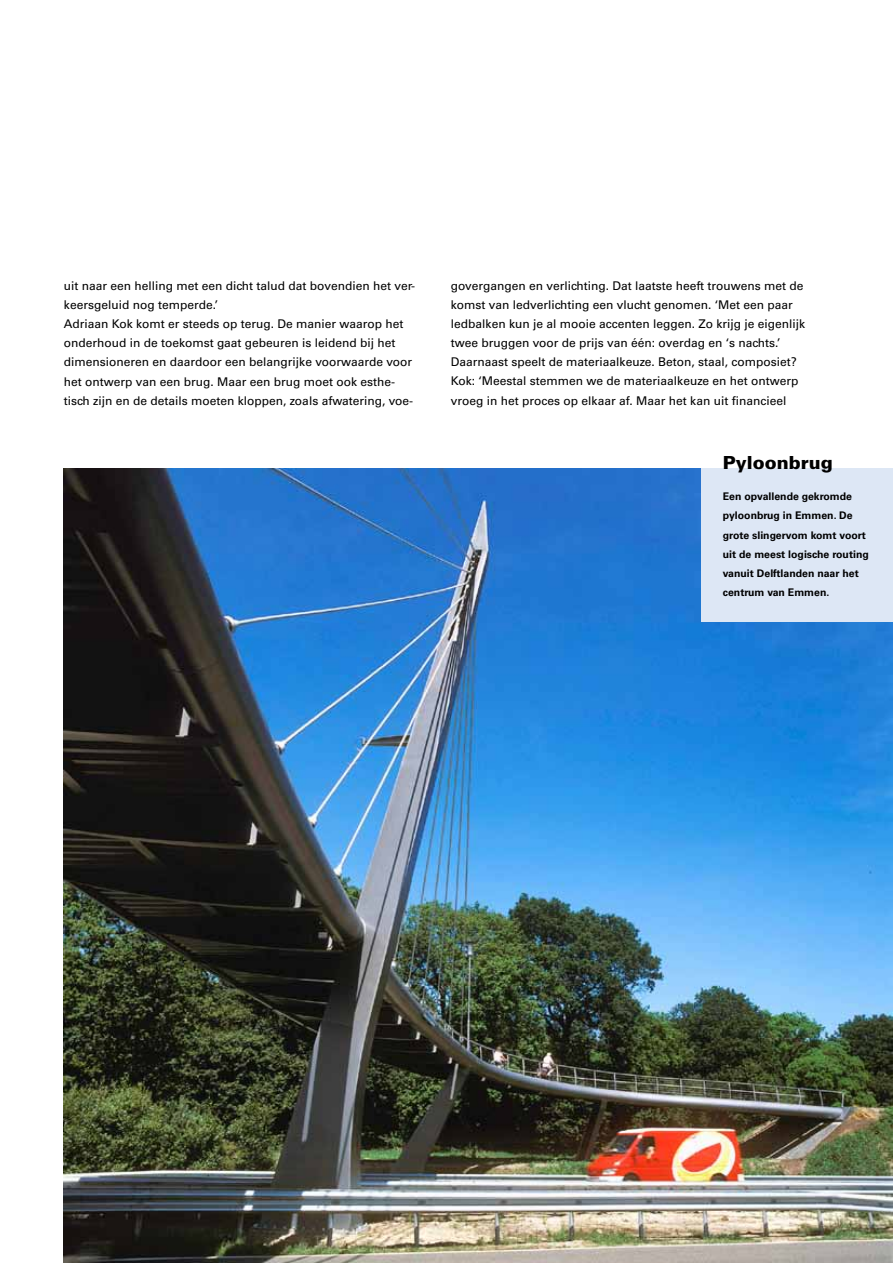
<style>
.page{position:relative;width:893px;height:1263px;background:#fff}
.page>*{position:absolute;margin:0;border:0;box-sizing:border-box;transform-origin:0 0}
.t1{font:900 18px "Univers LT";color:#000}
.t2{font:12px/19.2px "Univers LT";color:#000}
.t3{font:700 10.5px/19.2px "Univers LT";color:#000}
</style>
<div class="page">
<img style="left:64px;top:469px;width:829px;height:794px">
<div style="left:702px;top:469px;width:191px;height:153px;background:#dde7f5"></div>
<p class="t2" style="left:64px;top:276px;width:353px">uit naar een helling met een dicht talud dat bovendien het ver&shy;keersgeluid nog temperde.’<br>Adriaan Kok komt er steeds op terug. De manier waarop het onderhoud in de toekomst gaat gebeuren is leidend bij het dimensioneren en daardoor een belangrijke voorwaarde voor het ontwerp van een brug. Maar een brug moet ook esthe&shy;tisch zijn en de details moeten kloppen, zoals afwatering, voe-</p>
<p class="t2" style="left:451px;top:276px;width:356px">govergangen en verlichting. Dat laatste heeft trouwens met de komst van ledverlichting een vlucht genomen. ‘Met een paar ledbalken kun je al mooie accenten leggen. Zo krijg je eigenlijk twee bruggen voor de prijs van één: overdag en ‘s nachts.’ Daarnaast speelt de materiaalkeuze. Beton, staal, composiet?<br>Kok: ‘Meestal stemmen we de materiaalkeuze en het ontwerp vroeg in het proces op elkaar af. Maar het kan uit financieel</p>
<h1 class="t1" style="left:723px;top:451px;width:112px">Pyloonbrug</h1>
<p class="t3" style="left:723px;top:487px;width:147px">Een opvallende gekromde pyloonbrug in Emmen. De grote slingervom komt voort uit de meest logische routing vanuit Delftlanden naar het centrum van Emmen.</p>
</div>
